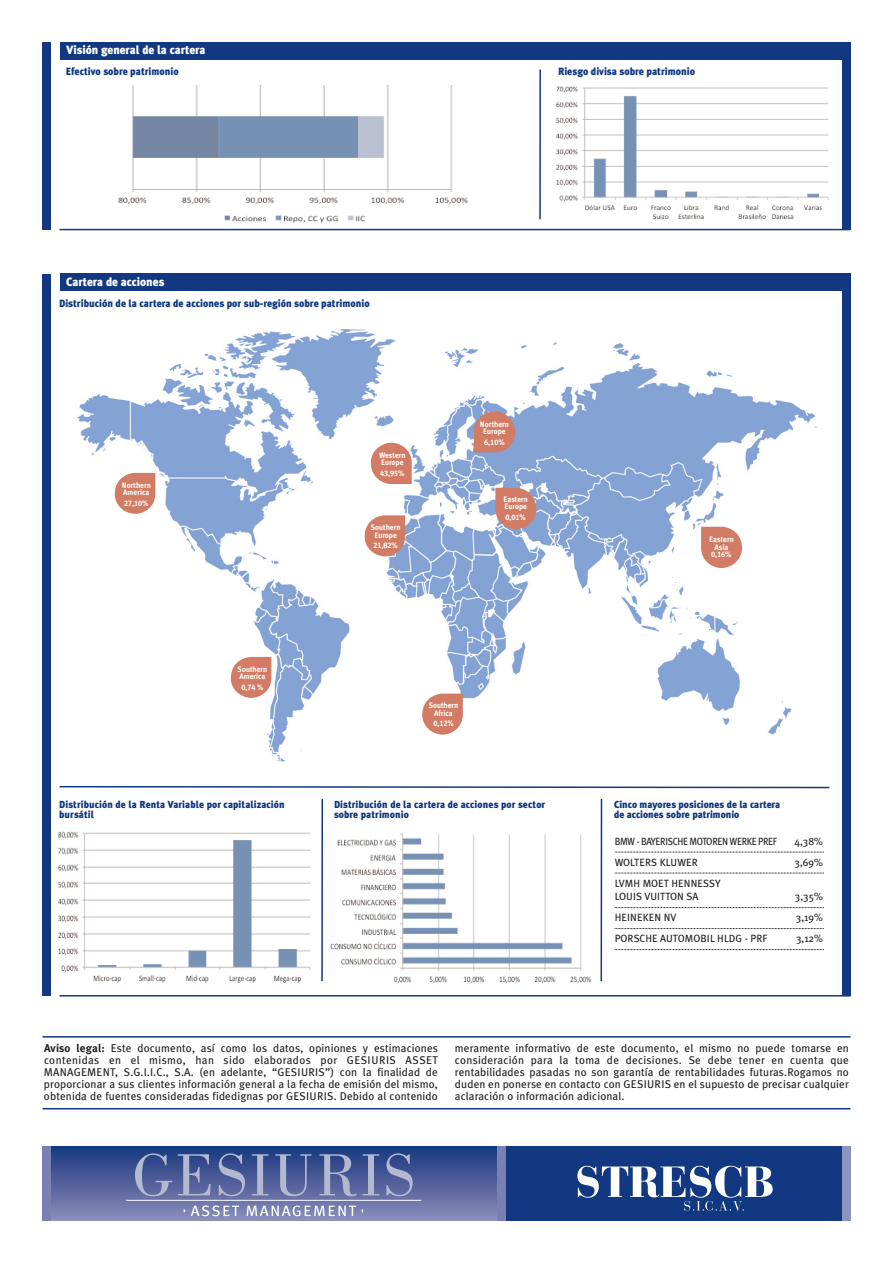
<style>
.page{position:relative;width:893px;height:1263px;background:#fff}
.page>*{position:absolute;margin:0;border:0;box-sizing:border-box;transform-origin:0 0}
.t1{font:900 12px "Meta Plus";color:#fff;scale:.95 1}
.t2{font:11.25px/12px "Meta Plus";letter-spacing:.01em;color:#231f20;text-align:justify}
.t3{font:900 10.5px "Meta Plus";color:#113880;scale:.95 1}
.t4{font:10.5px/13.5px "Meta Plus";color:#231f20}
.t5{font:10.5px "Meta Plus";letter-spacing:-.04em;color:#231f20;scale:.9 1}
.t6{font:900 10.2px/10.5px "Meta Plus";letter-spacing:.01em;color:#113880;scale:.95 1}
.t7{font:700 7.95px/7.5px "Meta Plus";color:#fff;scale:.95 1}
.t8{font:7.95px "Meta Plus Bold Caps";color:#fff;scale:.95 1}
.s1{font-weight:700}
</style>
<div class="page">
<img style="left:556px;top:86px;width:273px;height:133px">
<img style="left:118px;top:85px;width:350px;height:138px">
<hr style="left:60px;top:229px;width:790px;height:1px;background:#113880">
<div style="left:60px;top:43px;width:790px;height:17px;background:#113880"></div>
<hr style="left:539px;top:70px;width:2px;height:149px;background:#113880">
<div style="left:43px;top:43px;width:8px;height:187px;background:#113880"></div>
<div style="left:842px;top:43px;width:8px;height:187px;background:#113880"></div>
<img style="left:58px;top:831px;width:253px;height:152px">
<img style="left:77px;top:329px;width:740px;height:433px">
<div style="left:60px;top:274px;width:790px;height:17px;background:#113880"></div>
<div style="left:43px;top:274px;width:8px;height:722px;background:#113880"></div>
<img style="left:330px;top:833px;width:261px;height:151px">
<hr style="left:321px;top:799px;width:2px;height:182px;background:#113880">
<svg style="left:59px;top:785px;width:771px;height:4px"></svg>
<hr style="left:600px;top:799px;width:2px;height:182px;background:#113880">
<svg style="left:115px;top:473px;width:40px;height:41px;background:#d9907d"></svg>
<svg style="left:231px;top:657px;width:40px;height:41px;background:#d9907d"></svg>
<svg style="left:422px;top:694px;width:41px;height:41px"></svg>
<svg style="left:365px;top:515px;width:40px;height:41px;background:#d38c7a"></svg>
<svg style="left:371px;top:443px;width:41px;height:41px;background:#d8907d"></svg>
<div style="left:842px;top:274px;width:8px;height:722px;background:#113880"></div>
<hr style="left:60px;top:995px;width:790px;height:1px;background:#113880">
<svg style="left:615px;top:852px;width:209px;height:1px"></svg>
<svg style="left:615px;top:873px;width:209px;height:1px"></svg>
<svg style="left:615px;top:907px;width:209px;height:1px"></svg>
<svg style="left:615px;top:928px;width:209px;height:1px"></svg>
<svg style="left:615px;top:949px;width:209px;height:1px"></svg>
<div style="left:43px;top:1146px;width:807px;height:74px;background:#113880"></div>
<div style="left:43px;top:1146px;width:459px;height:74px;background:linear-gradient(to bottom,#17367f,#8a8ab8)"></div>
<svg style="left:135px;top:1153px;width:37px;height:43px;background:#5e6da2"></svg>
<svg style="left:178px;top:1154px;width:33px;height:41px"></svg>
<svg style="left:219px;top:1153px;width:26px;height:43px"></svg>
<svg style="left:252px;top:1154px;width:16px;height:41px"></svg>
<svg style="left:275px;top:1154px;width:36px;height:42px;background:#5f6ea2"></svg>
<svg style="left:319px;top:1154px;width:38px;height:42px;background:#6b78a8"></svg>
<svg style="left:363px;top:1154px;width:16px;height:41px"></svg>
<svg style="left:386px;top:1153px;width:27px;height:43px"></svg>
<hr style="left:126px;top:1200px;width:295px;height:1px;background:#fff">
<svg style="left:184px;top:1205px;width:55px;height:11px"></svg>
<svg style="left:247px;top:1205px;width:116px;height:11px"></svg>
<div style="left:842px;top:1146px;width:8px;height:74px;background:#8f94be"></div>
<div style="left:497px;top:1146px;width:9px;height:74px;background:#7a81b2"></div>
<div style="left:43px;top:1146px;width:8px;height:74px;background:#7a81b2"></div>
<svg style="left:577px;top:1166px;width:196px;height:45px"></svg>
<svg style="left:474px;top:411px;width:41px;height:41px;background:#c88478"></svg>
<svg style="left:701px;top:527px;width:41px;height:41px;background:#d9907d"></svg>
<hr style="left:43px;top:1108px;width:807px;height:1px;background:#113880">
<hr style="left:43px;top:1036px;width:807px;height:1px;background:#113880">
<svg style="left:495px;top:488px;width:41px;height:41px;background:#cb8678"></svg>
<p class="t1" style="left:66px;top:43px;width:148px">Visión general de la cartera</p>
<p class="t3" style="left:66px;top:65px;width:120px">Efectivo sobre patrimonio</p>
<p class="t3" style="left:558px;top:65px;width:146px">Riesgo divisa sobre patrimonio</p>
<p class="t1" style="left:66px;top:275px;width:105px">Cartera de acciones</p>
<p class="t3" style="left:59px;top:297px;width:328px">Distribución de la cartera de acciones por sub-región sobre patrimonio</p>
<p class="t7" style="left:122px;top:481px;width:32px">Northern<br>America</p>
<p class="t8" style="left:124px;top:498px;width:27px">27,10%</p>
<p class="t7" style="left:379px;top:451px;width:29px">Western<br>Europe</p>
<p class="t8" style="left:380px;top:468px;width:27px">43,95%</p>
<p class="t7" style="left:371px;top:523px;width:33px;text-align:center">Southern<br>Europe</p>
<p class="t8" style="left:373px;top:541px;width:27px">21,82%</p>
<p class="t7" style="left:480px;top:420px;width:32px;text-align:center">Northern<br>Europe</p>
<p class="t8" style="left:484px;top:437px;width:23px">6,10%</p>
<p class="t7" style="left:503px;top:495px;width:27px">Eastern<br>Europe</p>
<p class="t8" style="left:506px;top:512px;width:23px">0,01%</p>
<p class="t7" style="left:238px;top:665px;width:33px">Southern<br>America</p>
<p class="t8" style="left:241px;top:682px;width:25px">0,74 %</p>
<p class="t7" style="left:429px;top:702px;width:33px;text-align:center">Southern<br>Africa</p>
<p class="t8" style="left:433px;top:719px;width:23px">0,12%</p>
<p class="t7" style="left:709px;top:535px;width:27px;text-align:center;rotate:1deg">Eastern<br>Asia</p>
<p class="t8" style="left:711px;top:549px;width:23px;rotate:1deg">0,16%</p>
<p class="t6" style="left:59px;top:799px;width:239px">Distribución de la Renta Variable por capitalización bursátil</p>
<p class="t6" style="left:334px;top:799px;width:224px">Distribución de la cartera de acciones por sector sobre patrimonio</p>
<p class="t6" style="left:614px;top:799px;width:176px">Cinco mayores posiciones de la cartera de acciones sobre patrimonio</p>
<p class="t5" style="left:615px;top:835px;width:182px">BMW - BAYERISCHE MOTOREN WERKE PREF</p>
<p class="t4" style="left:794px;top:834px;width:30px">4,38%</p>
<p class="t4" style="left:615px;top:855px;width:85px">WOLTERS KLUWER</p>
<p class="t4" style="left:795px;top:855px;width:30px">3,69%</p>
<p class="t4" style="left:615px;top:876px;width:107px">LVMH MOET HENNESSY<br>LOUIS VUITTON SA</p>
<p class="t4" style="left:795px;top:890px;width:30px">3,35%</p>
<p class="t4" style="left:615px;top:911px;width:63px">HEINEKEN NV</p>
<p class="t4" style="left:796px;top:911px;width:29px">3,19%</p>
<p class="t4" style="left:615px;top:932px;width:154px">PORSCHE AUTOMOBIL HLDG - PRF</p>
<p class="t4" style="left:796px;top:932px;width:28px">3,12%</p>
<p class="t2" style="left:44px;top:1042px;width:396px"><span class="s1">Aviso legal:</span> Este documento, así como los datos, opiniones y estimaciones contenidas en el mismo, han sido elaborados por GESIURIS ASSET MANAGEMENT, S.G.I.I.C., S.A. (en adelante, “GESIURIS”) con la finalidad de proporcionar a sus clientes información general a la fecha de emisión del mismo, obtenida de fuentes consideradas fidedignas por GESIURIS. Debido al contenido</p>
<p class="t2" style="left:455px;top:1042px;width:395px">meramente informativo de este documento, el mismo no puede tomarse en consideración para la toma de decisiones. Se debe tener en cuenta que rentabilidades pasadas no son garantía de rentabilidades futuras.Rogamos no duden en ponerse en contacto con GESIURIS en el supuesto de precisar cualquier aclaración o información adicional.</p>
</div>
